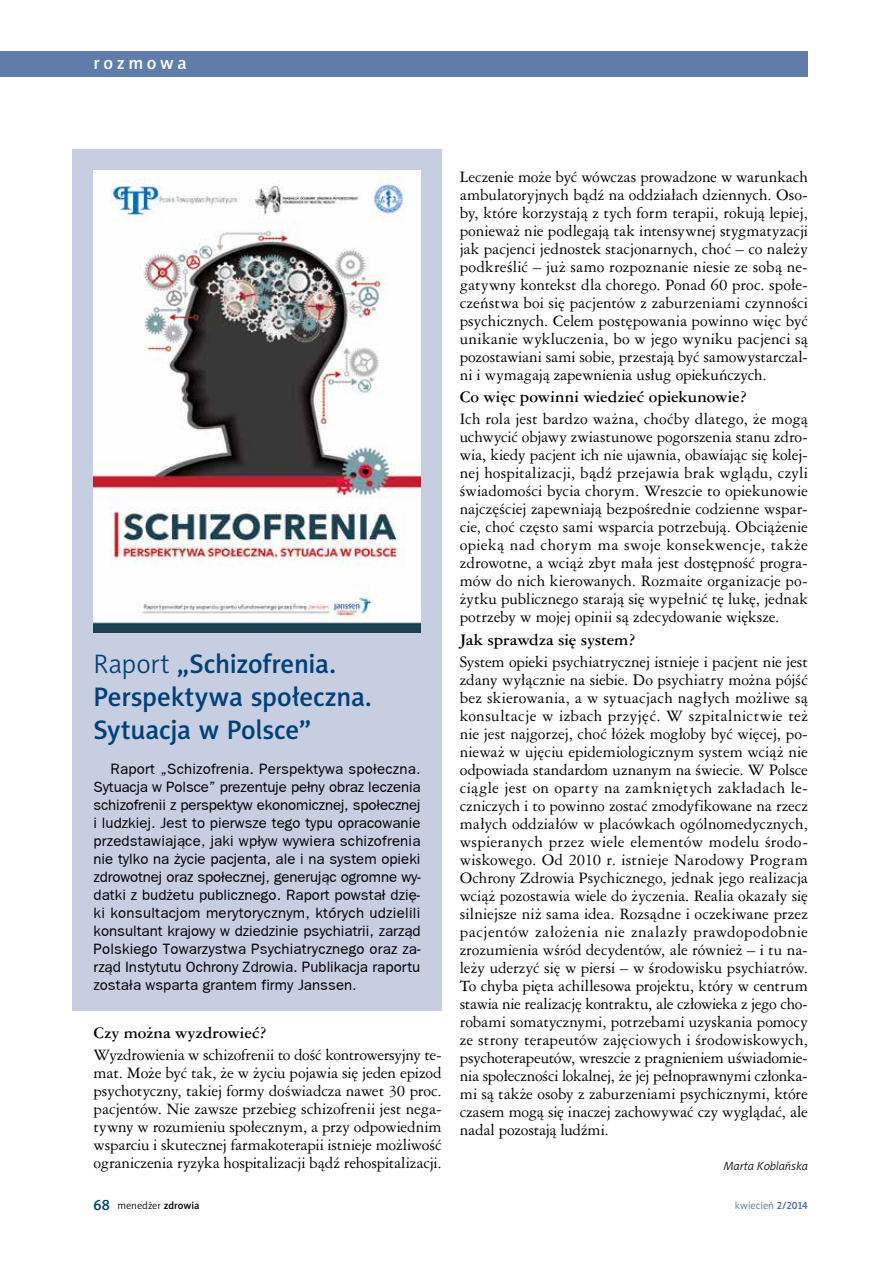
<style>
.page{position:relative;width:893px;height:1263px;background:#fff}
.page>*{position:absolute;margin:0;border:0;box-sizing:border-box;transform-origin:0 0}
.t1{font:27px/33px "Naomi Sans EFN Medium";letter-spacing:-.01em;color:#004177}
.t2{font:18px "Naomi Sans EFN Medium";letter-spacing:.2em;color:#fff}
.t3{font:15px/18px "Ameri Garmnd PL";letter-spacing:-.005em;color:#000;text-align:justify}
.t4{font:15px/18px "Frankfurt Gothic";letter-spacing:.005em;color:#000;text-align:justify}
.t5{font:700 15px "Ameri Garmnd PL";color:#000}
.t6{font:italic 12px "Naomi Sans EFN Light";color:#000}
.t7{font:10.5px "Naomi Sans EFN Light";color:#000}
.t8{font:10.5px "Naomi Sans EFN Light";color:#456b9c}
.s1{font-family:"Naomi Sans EFN Light"}
.s2{font-family:"Naomi Sans EFN Medium";font-size:15px;color:#004177}
.s3{font-family:"Naomi Sans EFN Medium"}
</style>
<div class="page">
<div style="left:0;top:51px;width:808px;height:26px;background:#607caa"></div>
<div style="left:72px;top:149px;width:370px;height:862px;background:#c7cee2"></div>
<img style="left:94px;top:170px;width:326px;height:462px">
<p class="t2" style="left:94px;top:52px;width:95px">rozmowa</p>
<h1 class="t1" style="left:94px;top:648px;width:280px"><span class="s1">Raport</span> „Schizofrenia.<br>Perspektywa społeczna.<br>Sytuacja w Polsce”</h1>
<p class="t4" style="left:94px;top:760px;width:329px;text-indent:17px">Raport „Schizofrenia. Perspektywa społeczna.<br>Sytuacja w Polsce” prezentuje pełny obraz leczenia schizofrenii z perspektyw ekonomicznej, społecznej i ludzkiej. Jest to pierwsze tego typu opracowanie przedstawiające, jaki wpływ wywiera schizofrenia nie tylko na życie pacjenta, ale i na system opieki zdrowotnej oraz społecznej, generując ogromne wy&shy;datki z budżetu publicznego. Raport powstał dzię&shy;ki konsultacjom merytorycznym, których udzielili konsultant krajowy w dziedzinie psychiatrii, zarząd Polskiego Towarzystwa Psychiatrycznego oraz za&shy;rząd Instytutu Ochrony Zdrowia. Publikacja raportu została wsparta grantem firmy Janssen.</p>
<p class="t5" style="left:94px;top:1022px;width:174px">Czy można wyzdrowieć?</p>
<p class="t3" style="left:94px;top:1046px;width:350px">Wyzdrowienia w schizofrenii to dość kontrowersyjny te&shy;mat. Może być tak, że w życiu pojawia się jeden epizod psychotyczny, takiej formy doświadcza nawet 30 proc. pacjentów. Nie zawsze przebieg schizofrenii jest nega&shy;tywny w rozumieniu społecznym, a przy odpowiednim wsparciu i skutecznej farmakoterapii istnieje możliwość ograniczenia ryzyka hospitalizacji bądź rehospitalizacji.</p>
<p class="t3" style="left:460px;top:167px;width:350px">Leczenie może być wówczas prowadzone w warunkach ambulatoryjnych bądź na oddziałach dziennych. Oso&shy;by, które korzystają z tych form terapii, rokują lepiej, ponieważ nie podlegają tak intensywnej stygmatyzacji jak pacjenci jednostek stacjonarnych, choć – co należy podkreślić – już samo rozpoznanie niesie ze sobą ne&shy;gatywny kontekst dla chorego. Ponad 60 proc. społe&shy;czeństwa boi się pacjentów z zaburzeniami czynności psychicznych. Celem postępowania powinno więc być unikanie wykluczenia, bo w jego wyniku pacjenci są pozostawiani sami sobie, przestają być samowystarczal&shy;ni i wymagają zapewnienia usług opiekuńczych.</p>
<p class="t5" style="left:460px;top:386px;width:288px">Co więc powinni wiedzieć opiekunowie?</p>
<p class="t3" style="left:460px;top:410px;width:350px">Ich rola jest bardzo ważna, choćby dlatego, że mogą uchwycić objawy zwiastunowe pogorszenia stanu zdro&shy;wia, kiedy pacjent ich nie ujawnia, obawiając się kolej&shy;nej hospitalizacji, bądź przejawia brak wglądu, czyli świadomości bycia chorym. Wreszcie to opiekunowie najczęściej zapewniają bezpośrednie codzienne wspar&shy;cie, choć często sami wsparcia potrzebują. Obciążenie opieką nad chorym ma swoje konsekwencje, także zdrowotne, a wciąż zbyt mała jest dostępność progra&shy;mów do nich kierowanych. Rozmaite organizacje po&shy;żytku publicznego starają się wypełnić tę lukę, jednak potrzeby w mojej opinii są zdecydowanie większe.</p>
<p class="t5" style="left:460px;top:629px;width:177px">Jak sprawdza się system?</p>
<p class="t3" style="left:460px;top:652px;width:350px">System opieki psychiatrycznej istnieje i pacjent nie jest zdany wyłącznie na siebie. Do psychiatry można pójść bez skierowania, a w sytuacjach nagłych możliwe są konsultacje w izbach przyjęć. W szpitalnictwie też nie jest najgorzej, choć łóżek mogłoby być więcej, po&shy;nieważ w ujęciu epidemiologicznym system wciąż nie odpowiada standardom uznanym na świecie. W Polsce ciągle jest on oparty na zamkniętych zakładach le&shy;czniczych i to powinno zostać zmodyfikowane na rzecz małych oddziałów w placówkach ogólnomedycznych, wspieranych przez wiele elementów modelu środo&shy;wiskowego. Od 2010 r. istnieje Narodowy Program Ochrony Zdrowia Psychicznego, jednak jego realizacja wciąż pozostawia wiele do życzenia. Realia okazały się silniejsze niż sama idea. Rozsądne i oczekiwane przez pacjentów założenia nie znalazły prawdopodobnie zrozumienia wśród decydentów, ale również – i tu na&shy;leży uderzyć się w piersi – w środowisku psychiatrów.<br>To chyba pięta achillesowa projektu, który w centrum stawia nie realizację kontraktu, ale człowieka z jego cho&shy;robami somatycznymi, potrzebami uzyskania pomocy ze strony terapeutów zajęciowych i środowiskowych, psychoterapeutów, wreszcie z pragnieniem uświadomie&shy;nia społeczności lokalnej, że jej pełnoprawnymi członka&shy;mi są także osoby z zaburzeniami psychicznymi, które czasem mogą się inaczej zachowywać czy wyglądać, ale nadal pozostają ludźmi.</p>
<p class="t6" style="left:723px;top:1160px;width:86px">Marta Koblańska</p>
<p class="t7" style="left:94px;top:1199px;width:108px"><span class="s2">68</span> menedżer <span class="s3">zdrowia</span></p>
<p class="t8" style="left:735px;top:1199px;width:74px">kwiecień <span class="s3">2/2014</span></p>
</div>
